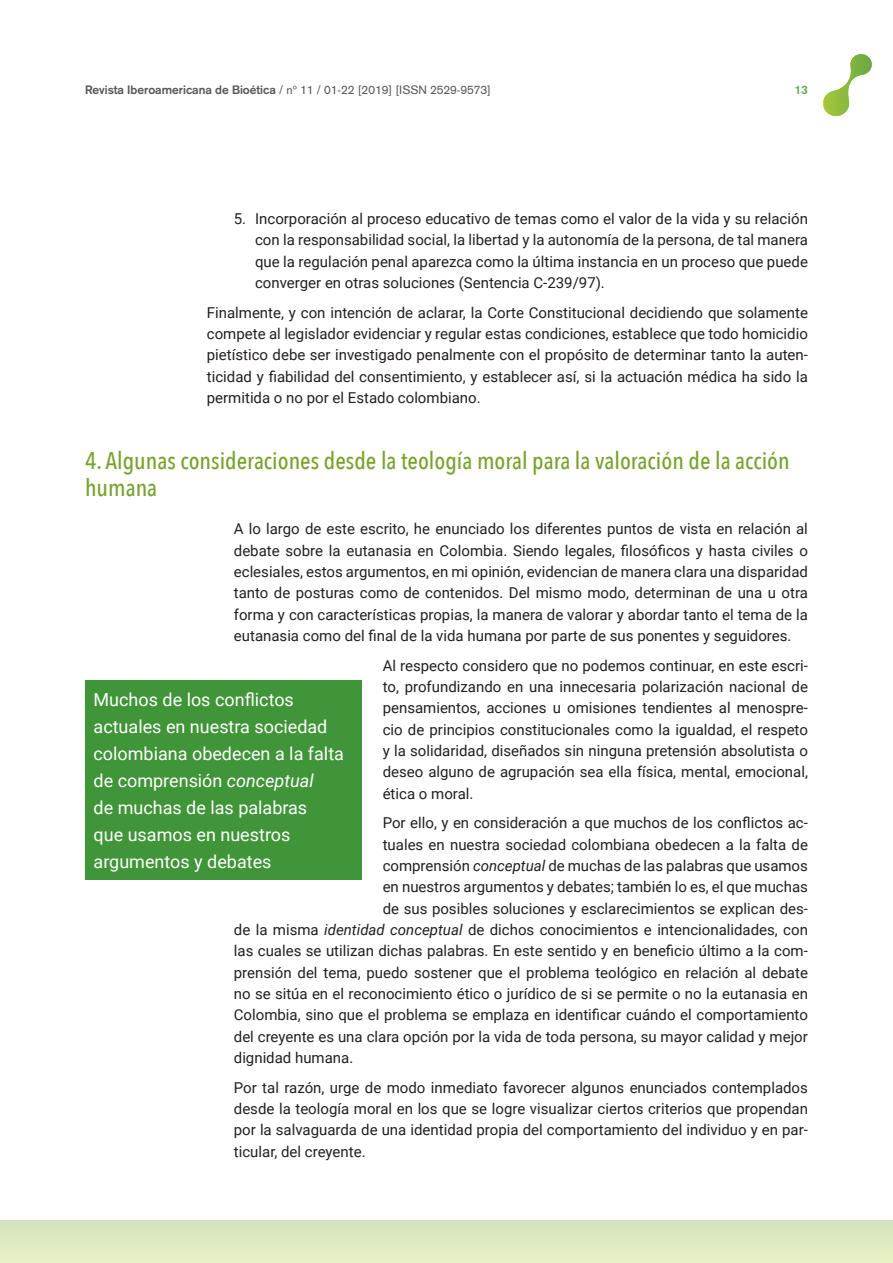
<style>
.page{position:relative;width:893px;height:1263px;background:#fff}
.page>*{position:absolute;margin:0;border:0;box-sizing:border-box;transform-origin:0 0}
.t1{font:500 24px/27.3px "Avenir Next Condensed";color:#78a22d}
.t2{font:18px/27px "Roboto";color:#fff}
.t3{font:15px/21.3px "Roboto";color:#231f20;text-align:justify}
.t4{font:12px "Akzidenz Grotesk";color:#57585a}
.t5{font:700 12px "Akzidenz Grotesk";color:#66a554}
.s1{font-weight:700}
.s2{font-style:italic}
</style>
<div class="page">
<div style="left:0;top:1220px;width:893px;height:43px;background:#deeac2"></div>
<svg style="left:823px;top:54px;width:49px;height:62px"></svg>
<div style="left:85px;top:680px;width:276px;height:200px;background:#3f9537"></div>
<p class="t4" style="left:85px;top:83px;width:407px"><span class="s1">Revista Iberoamericana de Bioética</span> / nº 11 / 01-22 [2019] [ISSN 2529-9573]</p>
<p class="t5" style="left:795px;top:83px;width:15px">13</p>
<p class="t3" style="left:255px;top:207px;width:554px;text-indent:-21px">5. Incorporación al proceso educativo de temas como el valor de la vida y su relación con la responsabilidad social, la libertad y la autonomía de la persona, de tal manera que la regulación penal aparezca como la última instancia en un proceso que puede converger en otras soluciones (Sentencia C-239/97).</p>
<p class="t3" style="left:207px;top:301px;width:603px">Finalmente, y con intención de aclarar, la Corte Constitucional decidiendo que solamente compete al legislador evidenciar y regular estas condiciones, establece que todo homicidio pietístico debe ser investigado penalmente con el propósito de determinar tanto la auten&shy;ticidad y fiabilidad del consentimiento, y establecer así, si la actuación médica ha sido la permitida o no por el Estado colombiano.</p>
<h1 class="t1" style="left:85px;top:446px;width:706px">4. Algunas consideraciones desde la teología moral para la valoración de la acción humana</h1>
<p class="t3" style="left:234px;top:518px;width:576px">A lo largo de este escrito, he enunciado los diferentes puntos de vista en relación al debate sobre la eutanasia en Colombia. Siendo legales, filosóficos y hasta civiles o eclesiales, estos argumentos, en mi opinión, evidencian de manera clara una disparidad tanto de posturas como de contenidos. Del mismo modo, determinan de una u otra forma y con características propias, la manera de valorar y abordar tanto el tema de la eutanasia como del final de la vida humana por parte de sus ponentes y seguidores.</p>
<p class="t3" style="left:383px;top:654px;width:427px">Al respecto considero que no podemos continuar, en este escri&shy;to, profundizando en una innecesaria polarización nacional de pensamientos, acciones u omisiones tendientes al menospre&shy;cio de principios constitucionales como la igualdad, el respeto y la solidaridad, diseñados sin ninguna pretensión absolutista o deseo alguno de agrupación sea ella física, mental, emocional, ética o moral.</p>
<p class="t3" style="left:383px;top:812px;width:427px">Por ello, y en consideración a que muchos de los conflictos ac-</p>
<p class="t3" style="left:383px;top:833px;width:427px">tuales en nuestra sociedad colombiana obedecen a la falta de</p>
<p class="t3" style="left:383px;top:854px;width:427px">comprensión <span class="s2">conceptual</span> de muchas de las palabras que usamos</p>
<p class="t3" style="left:383px;top:876px;width:427px">en nuestros argumentos y debates; también lo es, el que muchas</p>
<p class="t3" style="left:383px;top:897px;width:427px">de sus posibles soluciones y esclarecimientos se explican des-</p>
<p class="t3" style="left:234px;top:918px;width:576px">de la misma <span class="s2">identidad conceptual</span> de dichos conocimientos e intencionalidades, con</p>
<p class="t3" style="left:234px;top:940px;width:576px">las cuales se utilizan dichas palabras. En este sentido y en beneficio último a la com-</p>
<p class="t3" style="left:234px;top:961px;width:576px">prensión del tema, puedo sostener que el problema teológico en relación al debate</p>
<p class="t3" style="left:234px;top:982px;width:576px">no se sitúa en el reconocimiento ético o jurídico de si se permite o no la eutanasia en</p>
<p class="t3" style="left:234px;top:1004px;width:576px">Colombia, sino que el problema se emplaza en identificar cuándo el comportamiento</p>
<p class="t3" style="left:234px;top:1025px;width:576px">del creyente es una clara opción por la vida de toda persona, su mayor calidad y mejor</p>
<p class="t3" style="left:234px;top:1046px;width:121px">dignidad humana.</p>
<p class="t3" style="left:234px;top:1076px;width:576px">Por tal razón, urge de modo inmediato favorecer algunos enunciados contemplados desde la teología moral en los que se logre visualizar ciertos criterios que propendan por la salvaguarda de una identidad propia del comportamiento del individuo y en par&shy;ticular, del creyente.</p>
<p class="t2" style="left:94px;top:685px;width:252px">Muchos de los conflictos actuales en nuestra sociedad colombiana obedecen a la falta de comprensión <span class="s2">conceptual<br></span>de muchas de las palabras<br>que usamos en nuestros argumentos y debates</p>
</div>
